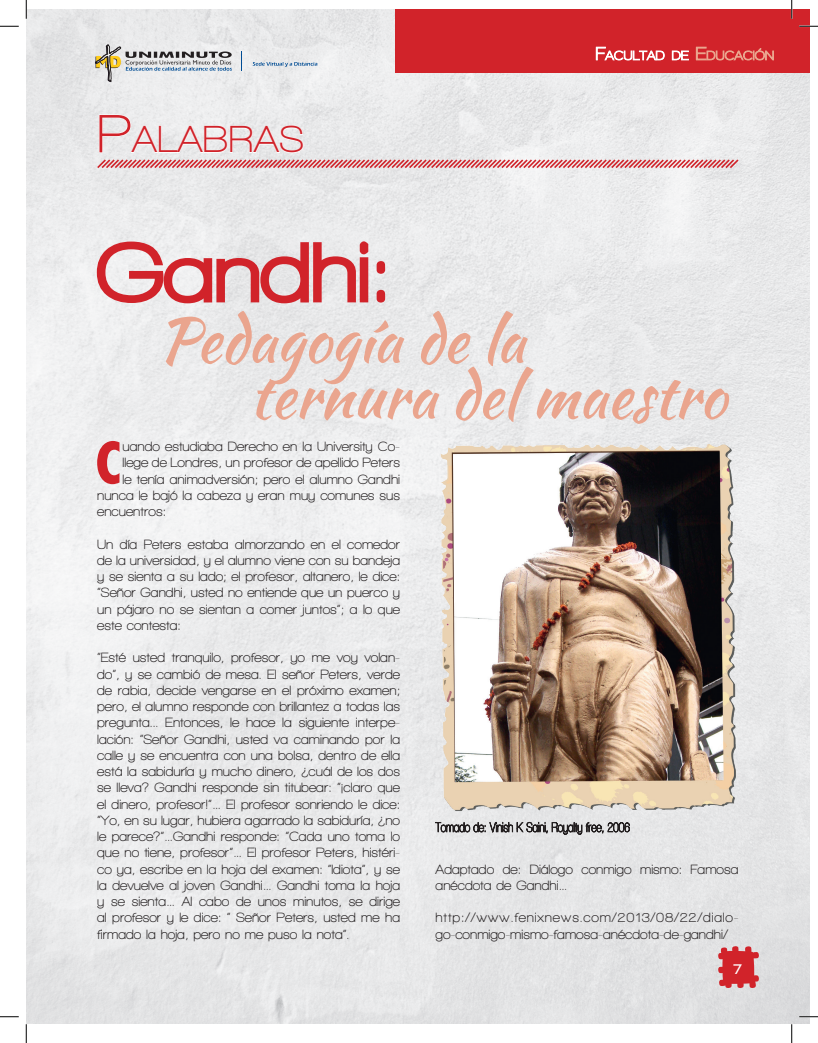
<style>
.page{position:relative;width:818px;height:1043px;background:#fff}
.page>*{position:absolute;margin:0;border:0;box-sizing:border-box;transform-origin:0 0}
.titulo_2{font:900 88.75px "Walkway";color:#d1232a}
.CAPITAL{font:800 condensed 61.5px "Abadi";color:#d1232a}
.titulo_2-2{font:61.25px/55.8px "Kaushan Script";color:#eaa58e}
.TITULO_EDITORIAL{font:700 38.5px "Walkway";color:#d1232a}
.folio{font:900 15px "Walkway";color:#fff}
.body_text{font:700 13.75px/16.2px "Walkway";color:#231f20;text-align:justify}
.CAPITAL-2{font:700 13.75px "Walkway";color:#231f20}
.s1{font-size:55px}
</style>
<div class="page">
<img style="left:27px;top:9px;width:782px;height:1014px">
<div style="left:395px;top:9px;width:414px;height:64px;background:#d1232a"></div>
<svg style="left:596px;top:47px;width:68px;height:14px"></svg>
<svg style="left:671px;top:50px;width:18px;height:10px"></svg>
<svg style="left:696px;top:47px;width:77px;height:14px"></svg>
<svg style="left:95px;top:44px;width:137px;height:37px;background:#c9c9c7"></svg>
<svg style="left:253px;top:62px;width:64px;height:5px"></svg>
<svg style="left:241px;top:51px;width:1px;height:20px"></svg>
<svg style="left:717px;top:945px;width:42px;height:43px;background:#d4575c"></svg>
<svg style="left:95px;top:114px;width:645px;height:56px"></svg>
<img style="left:438px;top:441px;width:300px;height:371px">
<svg style="left:435px;top:821px;width:195px;height:17px;background:#acabac"></svg>
<svg style="left:0;top:25px;width:19px;height:2px"></svg>
<svg style="left:799px;top:25px;width:19px;height:2px"></svg>
<svg style="left:0;top:1016px;width:19px;height:1px"></svg>
<svg style="left:799px;top:1015px;width:19px;height:2px"></svg>
<svg style="left:25px;top:0;width:2px;height:19px"></svg>
<svg style="left:25px;top:1024px;width:2px;height:18px"></svg>
<svg style="left:790px;top:0;width:2px;height:19px"></svg>
<svg style="left:791px;top:1024px;width:1px;height:18px"></svg>
<p class="TITULO_EDITORIAL" style="left:97px;top:119px;width:60px"><span class="s1">P</span>ALAB</p>
<p class="TITULO_EDITORIAL" style="left:229px;top:119px;width:77px">RAS</p>
<p class="titulo_2" style="left:97px;top:225px;width:296px">Gandhi:</p>
<p class="titulo_2-2" style="left:249px;top:312px;width:479px;text-indent:-91px">Pedagogía de la ternura del maestro</p>
<p class="CAPITAL" style="left:95px;top:427px;width:28px">C</p>
<p class="CAPITAL-2" style="left:123px;top:439px;width:279px">uando estudiaba Derecho en la University Co-</p>
<p class="CAPITAL-2" style="left:123px;top:455px;width:279px">llege de Londres, un profesor de apellido Peters</p>
<p class="CAPITAL-2" style="left:123px;top:471px;width:279px">le tenía animadversión; pero el alumno Gandhi</p>
<p class="CAPITAL-2" style="left:97px;top:488px;width:304px">nunca le bajó la cabeza y eran muy comunes sus</p>
<p class="CAPITAL-2" style="left:97px;top:504px;width:70px">encuentros:</p>
<p class="body_text" style="left:97px;top:535px;width:304px">Un día Peters estaba almorzando en el comedor de la universidad, y el alumno viene con su bandeja y se sienta a su lado; el profesor, altanero, le dice: “Señor Gandhi, usted no entiende que un puerco y un pájaro no se sientan a comer juntos”; a lo que este contesta:</p>
<p class="body_text" style="left:97px;top:649px;width:304px">“Esté usted tranquilo, profesor, yo me voy volan&shy;do”, y se cambió de mesa. El señor Peters, verde de rabia, decide vengarse en el próximo examen; pero, el alumno responde con brillantez a todas las pregunta... Entonces, le hace la siguiente interpe&shy;lación: “Señor Gandhi, usted va caminando por la calle y se encuentra con una bolsa, dentro de ella está la sabiduría y mucho dinero, ¿cuál de los dos se lleva? Gandhi responde sin titubear: “¡claro que el dinero, profesor!”… El profesor sonriendo le dice: “Yo, en su lugar, hubiera agarrado la sabiduría, ¿no le parece?”…Gandhi responde: “Cada uno toma lo que no tiene, profesor”… El profesor Peters, histéri&shy;co ya, escribe en la hoja del examen: “Idiota”, y se la devuelve al joven Gandhi… Gandhi toma la hoja y se sienta… Al cabo de unos minutos, se dirige al profesor y le dice: ” Señor Peters, usted me ha firmado la hoja, pero no me puso la nota”.</p>
<p class="body_text" style="left:435px;top:860px;width:304px">Adaptado de: Diálogo conmigo mismo: Famosa anécdota de Gandhi…</p>
<p class="body_text" style="left:435px;top:909px;width:304px">http://www.fenixnews.com/2013/08/22/dialo&shy;go-conmigo-mismo-famosa-anécdota-de-gandhi/</p>
<p class="folio" style="left:733px;top:960px;width:10px">7</p>
</div>
